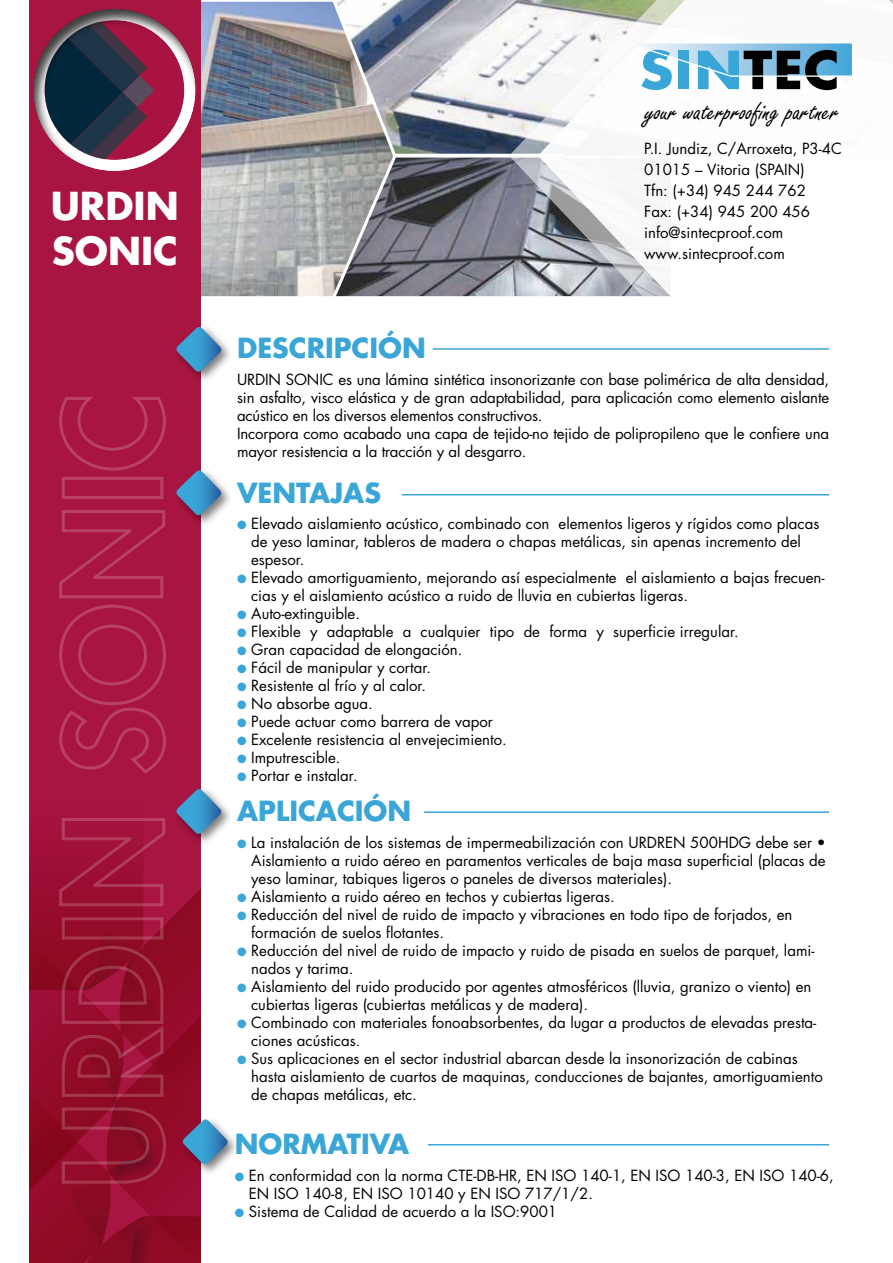
<style>
.page{position:relative;width:893px;height:1263px;background:#fff}
.page>*{position:absolute;margin:0;border:0;box-sizing:border-box;transform-origin:0 0}
.t1{font:700 37.5px/45px "Futura Std";color:#fff}
.t2{font:27.75px "Freestyle Script";color:#000}
.t3{font:700 27px "Futura Std";color:#3aa6d7}
.t4{font:15px/18px "Futura Std";color:#000}
.s1{color:#3aa6d7}
</style>
<div class="page">
<svg style="left:398px;top:157px;width:111px;height:140px;background:#6b6b76"></svg>
<img style="left:398px;top:0;width:111px;height:154px">
<img style="left:201px;top:0;width:197px;height:297px">
<div style="left:30px;top:0;width:171px;height:1263px;background:#a81541"></div>
<svg style="left:59px;top:510px;width:107px;height:264px"></svg>
<svg style="left:59px;top:397px;width:107px;height:74px"></svg>
<svg style="left:509px;top:0;width:29px;height:297px"></svg>
<svg style="left:538px;top:0;width:355px;height:350px"></svg>
<svg style="left:626px;top:42px;width:227px;height:48px"></svg>
<hr style="left:433px;top:348px;width:396px;height:2px;background:#3aa6d7">
<div style="left:173px;top:323px;width:60px;height:61px;background:#000;opacity:.51"></div>
<svg style="left:175px;top:327px;width:48px;height:46px"></svg>
<hr style="left:402px;top:494px;width:427px;height:1px;background:#3aa6d7">
<div style="left:173px;top:467px;width:60px;height:60px;background:#000;opacity:.51"></div>
<svg style="left:175px;top:470px;width:48px;height:47px"></svg>
<hr style="left:424px;top:811px;width:405px;height:2px;background:#3aa6d7">
<div style="left:173px;top:785px;width:60px;height:61px;background:#000;opacity:.51"></div>
<hr style="left:393px;top:154px;width:171px;height:3px;background:#fff">
<div style="left:22px;top:6px;width:195px;height:177px;background:#000;opacity:.75"></div>
<hr style="left:428px;top:1144px;width:401px;height:1px;background:#3aa6d7">
<div style="left:179px;top:1116px;width:61px;height:60px;background:#000;opacity:.51"></div>
<svg style="left:30px;top:789px;width:199px;height:474px"></svg>
<h1 class="t1" style="left:51px;top:183px;width:130px">URDIN<br>SONIC</h1>
<h2 class="t2" style="left:645px;top:96px;width:195px">your waterproofing partner</h2>
<p class="t4" style="left:644px;top:138px;width:199px;line-height:21px">P.I. Jundiz, C/Arroxeta, P3-4C<br>01015 – Vitoria (SPAIN)<br>Tfn: (+34) 945 244 762<br>Fax: (+34) 945 200 456 info@sintecproof.com www.sintecproof.com</p>
<h3 class="t3" style="left:237px;top:330px;width:190px">DESCRIPCIÓN</h3>
<p class="t4" style="left:237px;top:370px;width:594px">URDIN SONIC es una lámina sintética insonorizante con base polimérica de alta densidad, sin asfalto, visco elástica y de gran adaptabilidad, para aplicación como elemento aislante acústico en los diversos elementos constructivos.<br>Incorpora como acabado una capa de tejido-no tejido de polipropileno que le confiere una mayor resistencia a la tracción y al desgarro.</p>
<h3 class="t3" style="left:237px;top:475px;width:145px">VENTAJAS</h3>
<p class="t4" style="left:251px;top:515px;width:570px;text-indent:-14px"><span class="s1">●</span> Elevado aislamiento acústico, combinado con elementos ligeros y rígidos como placas de yeso laminar, tableros de madera o chapas metálicas, sin apenas incremento del espesor.</p>
<p class="t4" style="left:251px;top:569px;width:575px;text-indent:-14px"><span class="s1">●</span> Elevado amortiguamiento, mejorando así especialmente el aislamiento a bajas frecuen&shy;cias y el aislamiento acústico a ruido de lluvia en cubiertas ligeras.</p>
<p class="t4" style="left:237px;top:605px;width:124px"><span class="s1">●</span> Auto-extinguible.</p>
<p class="t4" style="left:237px;top:623px;width:503px"><span class="s1">●</span> Flexible y adaptable a cualquier tipo de forma y superficie irregular.</p>
<p class="t4" style="left:237px;top:641px;width:227px"><span class="s1">●</span> Gran capacidad de elongación.</p>
<p class="t4" style="left:237px;top:659px;width:196px"><span class="s1">●</span> Fácil de manipular y cortar.</p>
<p class="t4" style="left:237px;top:677px;width:191px"><span class="s1">●</span> Resistente al frío y al calor.</p>
<p class="t4" style="left:237px;top:695px;width:137px"><span class="s1">●</span> No absorbe agua.</p>
<p class="t4" style="left:237px;top:713px;width:257px"><span class="s1">●</span> Puede actuar como barrera de vapor</p>
<p class="t4" style="left:237px;top:731px;width:271px"><span class="s1">●</span> Excelente resistencia al envejecimiento.</p>
<p class="t4" style="left:237px;top:749px;width:105px"><span class="s1">●</span> Imputrescible.</p>
<p class="t4" style="left:237px;top:767px;width:122px"><span class="s1">●</span> Portar e instalar.</p>
<h3 class="t3" style="left:237px;top:793px;width:176px">APLICACIÓN</h3>
<p class="t4" style="left:251px;top:833px;width:576px;text-align:justify;text-indent:-14px"><span class="s1">●</span> La instalación de los sistemas de impermeabilización con URDREN 500HDG debe ser • Aislamiento a ruido aéreo en paramentos verticales de baja masa superficial (placas de yeso laminar, tabiques ligeros o paneles de diversos materiales).</p>
<p class="t4" style="left:237px;top:887px;width:379px"><span class="s1">●</span> Aislamiento a ruido aéreo en techos y cubiertas ligeras.</p>
<p class="t4" style="left:251px;top:905px;width:543px;text-indent:-14px"><span class="s1">●</span> Reducción del nivel de ruido de impacto y vibraciones en todo tipo de forjados, en formación de suelos flotantes.</p>
<p class="t4" style="left:251px;top:941px;width:565px;text-indent:-14px"><span class="s1">●</span> Reducción del nivel de ruido de impacto y ruido de pisada en suelos de parquet, lami&shy;nados y tarima.</p>
<p class="t4" style="left:251px;top:977px;width:562px;text-indent:-14px"><span class="s1">●</span> Aislamiento del ruido producido por agentes atmosféricos (lluvia, granizo o viento) en cubiertas ligeras (cubiertas metálicas y de madera).</p>
<p class="t4" style="left:251px;top:1013px;width:567px;text-indent:-14px"><span class="s1">●</span> Combinado con materiales fonoabsorbentes, da lugar a productos de elevadas presta&shy;ciones acústicas.</p>
<p class="t4" style="left:251px;top:1049px;width:573px;text-indent:-14px"><span class="s1">●</span> Sus aplicaciones en el sector industrial abarcan desde la insonorización de cabinas hasta aislamiento de cuartos de maquinas, conducciones de bajantes, amortiguamiento de chapas metálicas, etc.</p>
<h3 class="t3" style="left:235px;top:1126px;width:176px">NORMATIVA</h3>
<p class="t4" style="left:249px;top:1166px;width:586px;text-indent:-14px"><span class="s1">●</span> En conformidad con la norma CTE-DB-HR, EN ISO 140-1, EN ISO 140-3, EN ISO 140-6,<br>EN ISO 140-8, EN ISO 10140 y EN ISO 717/1/2.</p>
<p class="t4" style="left:235px;top:1202px;width:324px"><span class="s1">●</span> Sistema de Calidad de acuerdo a la ISO:9001</p>
</div>
